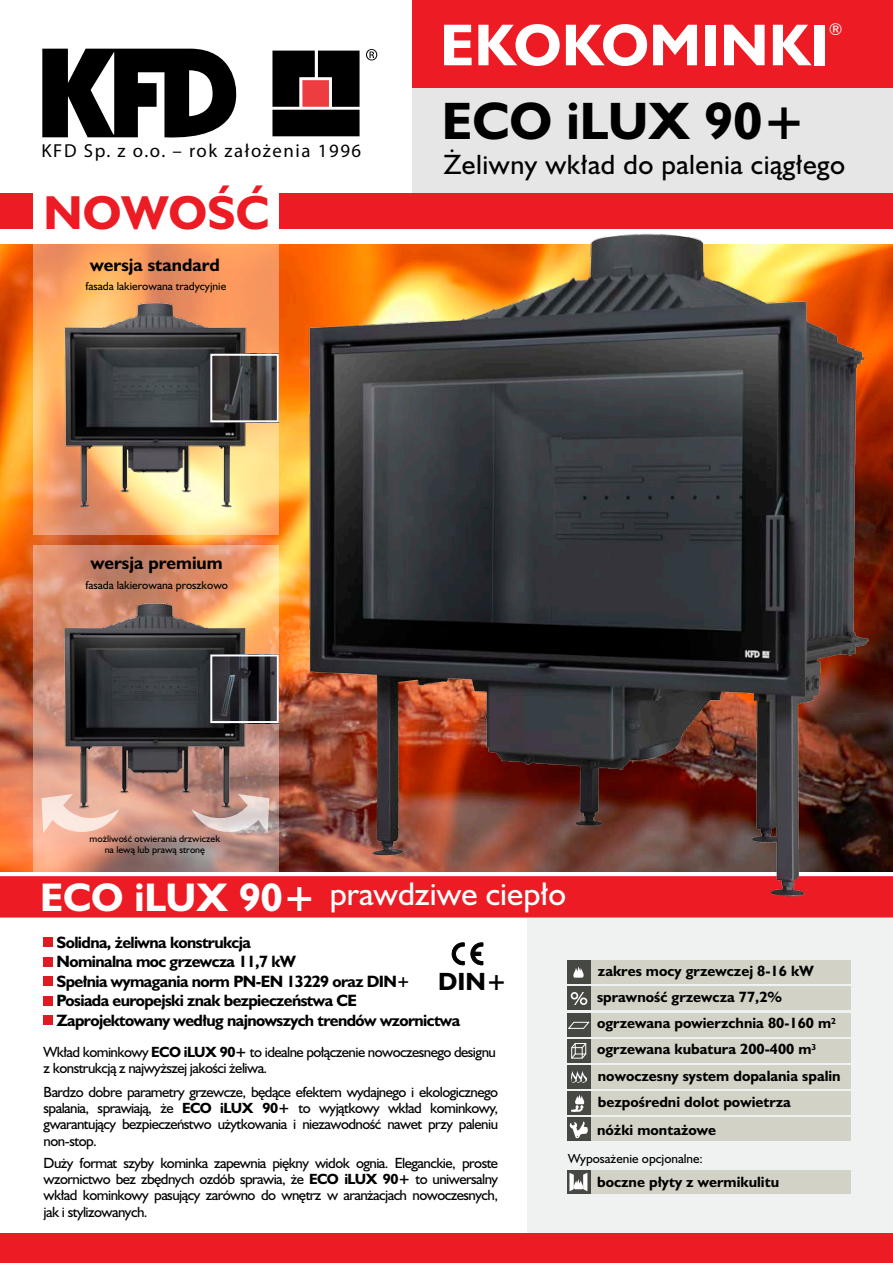
<style>
.page{position:relative;width:893px;height:1263px;background:#fff}
.page>*{position:absolute;margin:0;border:0;box-sizing:border-box;transform-origin:0 0}
.t1{font:700 54px "Humanst 521 PL";color:#fff}
.t2{font:700 48.15px "Humanst 521 PL";color:#000}
.t3{font:700 43.65px "Humanst 521 PL";color:#ec1b24}
.t4{font:700 36.45px "Humanst 521 PL";color:#fff}
.t5{font:30px "Humanst 521 PL";color:#fff}
.t6{font:25.5px "Humanst 521 PL";letter-spacing:.02em;color:#000}
.t7{font:700 22.8px "Humanst 521 PL";color:#000}
.t8{font:18.9px "Myriad Pro";letter-spacing:.085em;color:#000}
.t9{font:700 16.5px "Humanst 521 PL";color:#000}
.t10{font:700 15px "Humanst 521 PL";letter-spacing:-.04em;color:#000}
.t11{font:15px "Humanst 521 PL";color:#fff}
.t12{font:700 13.65px "Humanst 521 PL";color:#000}
.t13{font:13.5px/16.2px "Humanst 521 PL";letter-spacing:-.04em;color:#000;text-align:justify}
.t14{font:12px "Humanst 521 PL";color:#000}
.t15{font:10.5px "Humanst 521 PL";color:#000}
.t16{font:9px "Humanst 521 PL";color:#000}
.s1{font-weight:700}
</style>
<div class="page">
<div style="left:412px;top:0;width:481px;height:88px;background:#ec1b24"></div>
<div style="left:412px;top:88px;width:481px;height:106px;background:#e6e6e6"></div>
<img style="left:0;top:244px;width:275px;height:628px">
<svg style="left:33px;top:244px;width:242px;height:291px;background:#f6aa6b"></svg>
<svg style="left:33px;top:545px;width:242px;height:327px;background:#d09378"></svg>
<div style="left:527px;top:919px;width:366px;height:323px;background:#f0f1f1"></div>
<div style="left:0;top:876px;width:893px;height:41px;background:#ec1b24"></div>
<div style="left:0;top:194px;width:893px;height:35px;background:#ec1b24"></div>
<svg style="left:452px;top:942px;width:13px;height:23px"></svg>
<svg style="left:471px;top:942px;width:12px;height:23px"></svg>
<div style="left:0;top:1233px;width:893px;height:30px;background:#ec1b24"></div>
<div style="left:33px;top:185px;width:246px;height:55px;background:#fff"></div>
<img style="left:275px;top:233px;width:618px;height:679px">
<svg style="left:272px;top:51px;width:88px;height:56px;background:#171717"></svg>
<svg style="left:42px;top:49px;width:195px;height:88px"></svg>
<div style="left:302px;top:80px;width:27px;height:27px;background:#ee3d41"></div>
<div style="left:272px;top:110px;width:88px;height:26px;background:#000"></div>
<svg style="left:366px;top:49px;width:11px;height:11px"></svg>
<div style="left:567px;top:1170px;width:283px;height:23px;background:#d2d2c7"></div>
<svg style="left:567px;top:1170px;width:23px;height:23px"></svg>
<svg style="left:569px;top:1173px;width:18px;height:18px"></svg>
<div style="left:567px;top:987px;width:283px;height:23px;background:#d2d2c7"></div>
<div style="left:567px;top:987px;width:23px;height:23px;background:#464844"></div>
<svg style="left:571px;top:992px;width:16px;height:13px"></svg>
<div style="left:567px;top:1039px;width:283px;height:23px;background:#d2d2c7"></div>
<div style="left:567px;top:1039px;width:23px;height:23px;background:#464844"></div>
<svg style="left:571px;top:1043px;width:16px;height:16px"></svg>
<div style="left:567px;top:960px;width:283px;height:24px;background:#d2d2c7"></div>
<div style="left:567px;top:960px;width:23px;height:24px;background:#464844"></div>
<svg style="left:573px;top:966px;width:11px;height:12px"></svg>
<div style="left:567px;top:1065px;width:283px;height:23px;background:#d2d2c7"></div>
<div style="left:567px;top:1065px;width:23px;height:23px;background:#464844"></div>
<svg style="left:571px;top:1071px;width:16px;height:12px"></svg>
<div style="left:567px;top:1118px;width:283px;height:23px;background:#d2d2c7"></div>
<div style="left:567px;top:1118px;width:23px;height:23px;background:#464844"></div>
<svg style="left:569px;top:1121px;width:19px;height:17px"></svg>
<div style="left:567px;top:1092px;width:283px;height:23px;background:#d2d2c7"></div>
<div style="left:567px;top:1092px;width:23px;height:23px;background:#464844"></div>
<svg style="left:571px;top:1094px;width:14px;height:18px"></svg>
<div style="left:567px;top:1013px;width:283px;height:23px;background:#d2d2c7"></div>
<div style="left:567px;top:1013px;width:23px;height:23px;background:#464844"></div>
<svg style="left:568px;top:1021px;width:22px;height:8px"></svg>
<img style="left:58px;top:298px;width:189px;height:212px">
<img style="left:58px;top:598px;width:189px;height:217px">
<div style="left:43px;top:937px;width:10px;height:10px;background:#e01a21"></div>
<div style="left:43px;top:957px;width:10px;height:9px;background:#e01a21"></div>
<div style="left:43px;top:976px;width:10px;height:10px;background:#e01a21"></div>
<div style="left:43px;top:996px;width:10px;height:9px;background:#e01a21"></div>
<div style="left:43px;top:1015px;width:10px;height:10px;background:#e01a21"></div>
<img style="left:213px;top:357px;width:63px;height:62px">
<div style="left:210px;top:354px;width:69px;height:68px;border:2px solid #fff"></div>
<img style="left:213px;top:657px;width:63px;height:63px">
<div style="left:210px;top:654px;width:69px;height:69px;border:2px solid #fff"></div>
<svg style="left:41px;top:794px;width:78px;height:39px;background:#eec7b8"></svg>
<svg style="left:191px;top:794px;width:78px;height:39px;background:#caaca5"></svg>
<p class="t1" style="left:440px;top:8px;width:390px">EKOKOMINKI</p>
<p class="t11" style="left:829px;top:19px;width:15px">®</p>
<p class="t8" style="left:41px;top:139px;width:321px">KFD Sp. z o.o. – rok założenia 1996</p>
<p class="t3" style="left:44px;top:182px;width:227px">NOWOŚĆ</p>
<p class="t9" style="left:90px;top:253px;width:131px">wersja standard</p>
<p class="t15" style="left:86px;top:279px;width:142px">fasada lakierowana tradycyjnie</p>
<p class="t2" style="left:442px;top:88px;width:366px">ECO iLUX 90+</p>
<p class="t6" style="left:443px;top:148px;width:403px">Żeliwny wkład do palenia ciągłego</p>
<p class="t9" style="left:91px;top:552px;width:133px">wersja premium</p>
<p class="t15" style="left:86px;top:578px;width:144px">fasada lakierowana proszkowo</p>
<p class="t16" style="left:90px;top:833px;width:132px">możliwość otwierania drzwiczek</p>
<p class="t16" style="left:105px;top:844px;width:102px">na lewą lub prawą stronę</p>
<p class="t4" style="left:40px;top:872px;width:278px">ECO iLUX 90+</p>
<p class="t5" style="left:330px;top:873px;width:238px">prawdziwe ciepło</p>
<p class="t10" style="left:57px;top:932px;width:196px">Solidna, żeliwna konstrukcja</p>
<p class="t10" style="left:57px;top:951px;width:241px">Nominalna moc grzewcza 11,7 kW</p>
<p class="t10" style="left:57px;top:971px;width:355px">Spełnia wymagania norm PN-EN 13229 oraz DIN+</p>
<p class="t10" style="left:57px;top:990px;width:302px">Posiada europejski znak bezpieczeństwa CE</p>
<p class="t10" style="left:57px;top:1010px;width:405px">Zaprojektowany według najnowszych trendów wzornictwa</p>
<p class="t13" style="left:44px;top:1044px;width:454px">Wkład kominkowy <span class="s1">ECO iLUX 90+</span> to idealne połączenie nowoczesnego designu</p>
<p class="t13" style="left:44px;top:1060px;width:225px">z konstrukcją z najwyższej jakości żeliwa.</p>
<p class="t13" style="left:44px;top:1083px;width:456px">Bardzo dobre parametry grzewcze, będące efektem wydajnego i ekologicznego spalania, sprawiają, że <span class="s1">ECO iLUX 90+</span> to wyjątkowy wkład kominkowy, gwarantujący bezpieczeństwo użytkowania i niezawodność nawet przy paleniu non-stop.</p>
<p class="t13" style="left:44px;top:1154px;width:456px">Duży format szyby kominka zapewnia piękny widok ognia. Eleganckie, proste wzornictwo bez zbędnych ozdób sprawia, że <span class="s1">ECO iLUX 90+</span> to uniwersalny wkład kominkowy pasujący zarówno do wnętrz w aranżacjach nowoczesnych,</p>
<p class="t13" style="left:44px;top:1203px;width:106px">jak i stylizowanych.</p>
<p class="t7" style="left:438px;top:965px;width:70px">DIN+</p>
<p class="t12" style="left:598px;top:962px;width:218px">zakres mocy grzewczej 8-16 kW</p>
<p class="t12" style="left:597px;top:987px;width:187px">sprawność grzewcza 77,2%</p>
<p class="t12" style="left:597px;top:1040px;width:221px">ogrzewana kubatura 200-400 m<sup>3</sup></p>
<p class="t12" style="left:597px;top:1014px;width:240px">ogrzewana powierzchnia 80-160 m<sup>2</sup></p>
<p class="t12" style="left:598px;top:1066px;width:244px">nowoczesny system dopalania spalin</p>
<p class="t12" style="left:598px;top:1092px;width:195px">bezpośredni dolot powietrza</p>
<p class="t12" style="left:597px;top:1120px;width:121px">nóżki montażowe</p>
<p class="t14" style="left:568px;top:1150px;width:136px">Wyposażenie opcjonalne:</p>
<p class="t12" style="left:597px;top:1172px;width:184px">boczne płyty z wermikulitu</p>
</div>
